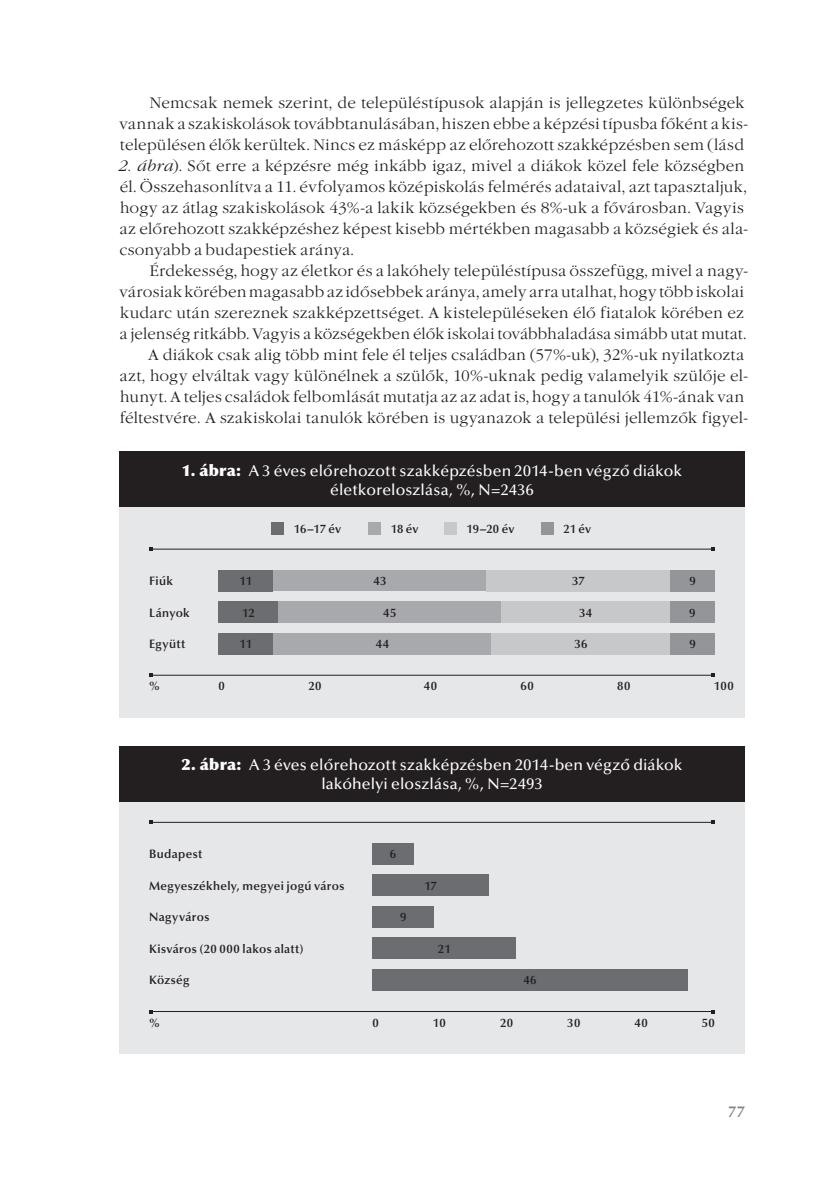
<style>
.page{position:relative;width:833px;height:1182px;background:#fff}
.page>*{position:absolute;margin:0;border:0;box-sizing:border-box;transform-origin:0 0}
.t1{font:15.75px/21px "Garamond Itc TEE Ligh";letter-spacing:.01em;color:#231f20}
.t2{font:500 15.75px/19.2px "Optima LT Std";letter-spacing:.01em;color:#fff;text-align:center}
.t3{font:600 15.75px "Optima LT Std";color:#808285}
.t4{font:600 12.25px "Optima LT Std";letter-spacing:.03em;color:#231f20}
.s1{font-family:"Garamond Itc TEE Ligh Ital"}
.s2{font-weight:900}
</style>
<div class="page">
<div style="left:119px;top:745px;width:625px;height:308px;background:#e6e7e9"></div>
<div style="left:119px;top:745px;width:625px;height:56px;background:#231f20"></div>
<hr style="left:151px;top:821px;width:562px;height:1px;background:#231f20">
<hr style="left:151px;top:1010px;width:562px;height:1px;background:#231f20">
<div style="left:372px;top:969px;width:315px;height:21px;background:#6c6d70"></div>
<div style="left:372px;top:906px;width:62px;height:21px;background:#6c6d70"></div>
<div style="left:372px;top:937px;width:144px;height:21px;background:#6c6d70"></div>
<div style="left:372px;top:874px;width:117px;height:21px;background:#6c6d70"></div>
<div style="left:372px;top:843px;width:41px;height:21px;background:#6c6d70"></div>
<div style="left:119px;top:451px;width:625px;height:266px;background:#e6e7e9"></div>
<div style="left:119px;top:451px;width:625px;height:56px;background:#231f20"></div>
<hr style="left:151px;top:548px;width:562px;height:1px;background:#231f20">
<div style="left:271px;top:521px;width:13px;height:13px;background:#6c6d70"></div>
<div style="left:368px;top:521px;width:13px;height:13px;background:#a8a9ad"></div>
<div style="left:444px;top:521px;width:12px;height:13px;background:#c7c8ca"></div>
<div style="left:541px;top:521px;width:12px;height:13px;background:#939598"></div>
<div style="left:218px;top:633px;width:55px;height:21px;background:#6c6d70"></div>
<div style="left:273px;top:633px;width:218px;height:21px;background:#a8a9ad"></div>
<div style="left:491px;top:633px;width:179px;height:21px;background:#c7c8ca"></div>
<div style="left:670px;top:633px;width:45px;height:21px;background:#939598"></div>
<div style="left:218px;top:570px;width:55px;height:21px;background:#6c6d70"></div>
<div style="left:273px;top:570px;width:213px;height:21px;background:#a8a9ad"></div>
<div style="left:486px;top:570px;width:184px;height:21px;background:#c7c8ca"></div>
<div style="left:670px;top:570px;width:45px;height:21px;background:#939598"></div>
<div style="left:218px;top:601px;width:60px;height:21px;background:#6c6d70"></div>
<div style="left:278px;top:601px;width:223px;height:21px;background:#a8a9ad"></div>
<div style="left:501px;top:601px;width:169px;height:21px;background:#c7c8ca"></div>
<div style="left:670px;top:601px;width:44px;height:21px;background:#939598"></div>
<hr style="left:151px;top:674px;width:562px;height:1px;background:#231f20">
<p class="t1" style="left:120px;top:92px;width:629px;text-indent:30px">Nemcsak nemek szerint, de településtípusok alapján is jellegzetes különbségek vannak a szakiskolások továbbtanulásában, hiszen ebbe a képzési típusba főként a kis&shy;településen élők kerültek. Nincs ez másképp az előrehozott szakképzésben sem (lásd</p>
<p class="t1" style="left:119px;top:155px;width:630px"><span class="s1">2. ábra</span>). Sőt erre a képzésre még inkább igaz, mivel a diákok közel fele községben él. Összehasonlítva a 11. évfolyamos középiskolás felmérés adataival, azt tapasztaljuk, hogy az átlag szakiskolások 43%-a lakik községekben és 8%-uk a fővárosban. Vagyis az előrehozott szakképzéshez képest kisebb mértékben magasabb a községiek és ala&shy;csonyabb a budapestiek aránya.</p>
<p class="t1" style="left:120px;top:260px;width:629px;text-align:right">Érdekesség, hogy az életkor és a lakóhely településtípusa összefügg, mivel a nagy&shy;városiak körében magasabb az idősebbek aránya, amely arra utalhat, hogy több iskolai kudarc után szereznek szakképzettséget. A kistelepüléseken élő fiatalok körében ez a jelenség ritkább. Vagyis a községekben élők iskolai továbbhaladása simább utat mutat.<br>A diákok csak alig több mint fele él teljes családban (57%-uk), 32%-uk nyilatkozta<br>azt, hogy elváltak vagy különélnek a szülők, 10%-uknak pedig valamelyik szülője el&shy;hunyt. A teljes családok felbomlását mutatja az az adat is, hogy a tanulók 41%-ának van féltestvére. A szakiskolai tanulók körében is ugyanazok a települési jellemzők figyel-</p>
<p class="t2" style="left:182px;top:461px;width:502px"><span class="s2">1. ábra:</span> A 3 éves előrehozott szakképzésben 2014-ben végző diákok életkoreloszlása, %, N=2436</p>
<p class="t4" style="left:294px;top:521px;width:49px">16–17 év</p>
<p class="t4" style="left:391px;top:521px;width:29px">18 év</p>
<p class="t4" style="left:466px;top:521px;width:49px">19–20 év</p>
<p class="t4" style="left:563px;top:521px;width:29px">21 év</p>
<p class="t4" style="left:149px;top:573px;width:25px">Fiúk</p>
<p class="t4" style="left:240px;top:573px;width:14px">11</p>
<p class="t4" style="left:373px;top:573px;width:15px">43</p>
<p class="t4" style="left:572px;top:573px;width:14px">37</p>
<p class="t4" style="left:689px;top:573px;width:8px">9</p>
<p class="t4" style="left:149px;top:605px;width:42px">Lányok</p>
<p class="t4" style="left:242px;top:605px;width:14px">12</p>
<p class="t4" style="left:383px;top:605px;width:15px">45</p>
<p class="t4" style="left:579px;top:605px;width:15px">34</p>
<p class="t4" style="left:689px;top:605px;width:8px">9</p>
<p class="t4" style="left:149px;top:636px;width:38px">Együtt</p>
<p class="t4" style="left:240px;top:636px;width:14px">11</p>
<p class="t4" style="left:375px;top:636px;width:15px">44</p>
<p class="t4" style="left:574px;top:636px;width:15px">36</p>
<p class="t4" style="left:689px;top:636px;width:8px">9</p>
<p class="t4" style="left:149px;top:678px;width:12px">%</p>
<p class="t4" style="left:218px;top:678px;width:8px">0</p>
<p class="t4" style="left:308px;top:678px;width:15px">20</p>
<p class="t4" style="left:424px;top:678px;width:15px">40</p>
<p class="t4" style="left:520px;top:678px;width:15px">60</p>
<p class="t4" style="left:617px;top:678px;width:15px">80</p>
<p class="t4" style="left:714px;top:678px;width:21px">100</p>
<p class="t2" style="left:181px;top:755px;width:502px"><span class="s2">2. ábra:</span> A 3 éves előrehozott szakképzésben 2014-ben végző diákok lakóhelyi eloszlása, %, N=2493</p>
<p class="t4" style="left:149px;top:846px;width:55px">Budapest</p>
<p class="t4" style="left:390px;top:846px;width:8px">6</p>
<p class="t4" style="left:149px;top:878px;width:197px">Megyeszékhely, megyei jogú város</p>
<p class="t4" style="left:424px;top:878px;width:14px">17</p>
<p class="t4" style="left:149px;top:909px;width:62px">Nagyváros</p>
<p class="t4" style="left:400px;top:909px;width:8px">9</p>
<p class="t4" style="left:149px;top:941px;width:156px">Kisváros (20 000 lakos alatt)</p>
<p class="t4" style="left:438px;top:941px;width:14px">21</p>
<p class="t4" style="left:149px;top:972px;width:42px">Község</p>
<p class="t4" style="left:523px;top:972px;width:15px">46</p>
<p class="t4" style="left:149px;top:1014px;width:12px">%</p>
<p class="t4" style="left:372px;top:1014px;width:8px">0</p>
<p class="t4" style="left:433px;top:1014px;width:14px">10</p>
<p class="t4" style="left:500px;top:1014px;width:15px">20</p>
<p class="t4" style="left:567px;top:1014px;width:15px">30</p>
<p class="t4" style="left:634px;top:1014px;width:15px">40</p>
<p class="t4" style="left:701px;top:1014px;width:15px">50</p>
<p class="t3" style="left:728px;top:1101px;width:18px">77</p>
</div>
